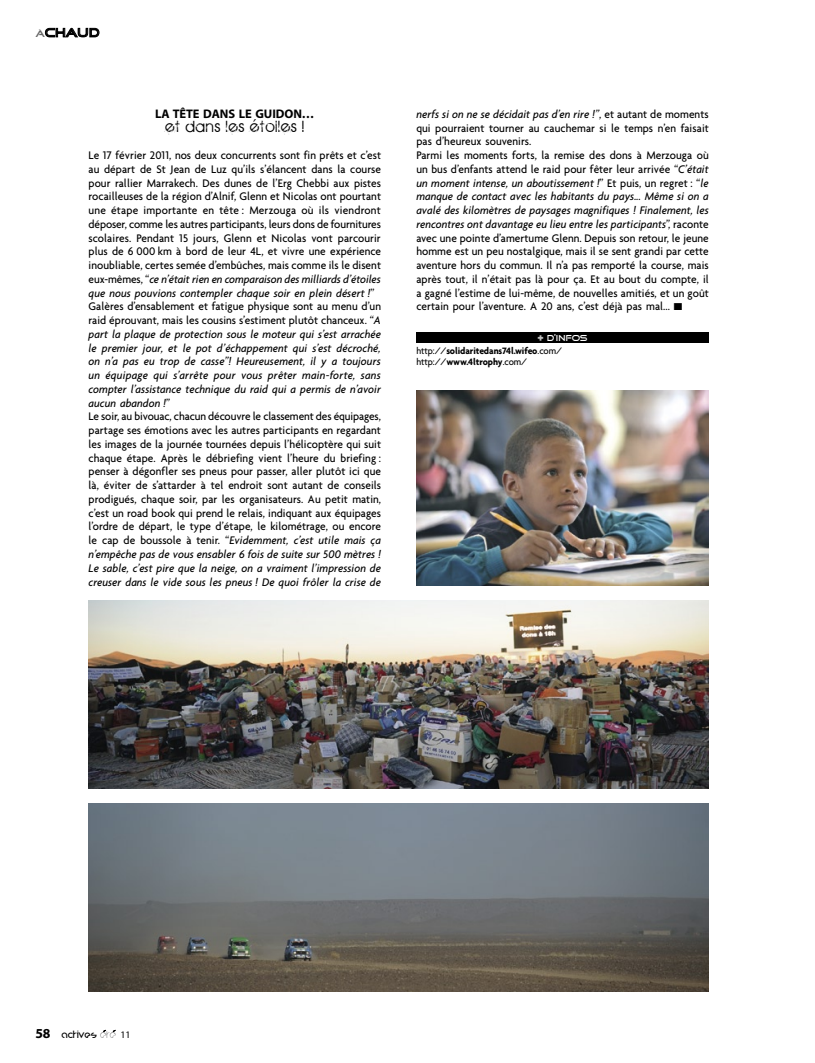
<style>
.page{position:relative;width:815px;height:1063px;background:#fff}
.page>*{position:absolute;margin:0;border:0;box-sizing:border-box;transform-origin:0 0}
.article___texte{font:17.5px "BIRTHOFAHERO";letter-spacing:.065em;color:#000}
.article___texte-2{font:700 12.5px "Myriad";letter-spacing:-.005em;color:#000}
.article___phrase_exergue{font:12.5px "Good Times";letter-spacing:.005em;color:#000}
.article___texte-3{font:500 11.88px/13.8px "Agenda";letter-spacing:.005em;color:#000;text-align:justify;scale:.95 1}
.article___texte-4{font:italic 500 11.88px/13.8px "Agenda";letter-spacing:.005em;color:#000;text-align:justify;scale:.95 1}
.article___texte-5{font:700 10px/11.2px "Agenda";letter-spacing:-.01em;color:#000;scale:.95 1}
.article___infos{font:10px "Nioubesbold";letter-spacing:-.005em;color:#000}
.t1{font:8.75px "Good Times";color:#fff}
.s1{font-size:10px;color:#636363}
.s2{font-style:italic}
.s3{font-style:normal}
.s4{font-size:15px;color:#c0c0c0}
.s5{font-weight:500}
.s6{font-family:"Myriad";font-weight:700;font-size:13.75px}
.s7{font-family:"Nioubes";font-weight:300}
.s8{font-family:"Myriad"}
</style>
<div class="page">
<img style="left:89px;top:803px;width:620px;height:188px">
<img style="left:89px;top:600px;width:620px;height:188px">
<img style="left:416px;top:391px;width:293px;height:194px">
<div style="left:416px;top:332px;width:293px;height:11px;background:#000"></div>
<svg style="left:45px;top:28px;width:54px;height:9px"></svg>
<p class="article___phrase_exergue" style="left:35px;top:27px;width:65px"><span class="s1">À</span>CHAUD</p>
<p class="article___texte-2" style="left:155px;top:107px;width:161px">LA TÊTE DANS LE GUIDON…</p>
<p class="article___texte" style="left:165px;top:117px;width:140px">et dans les étoiles !</p>
<p class="article___texte-3" style="left:89px;top:148px;width:309px">Le 17 février 2011, nos deux concurrents sont fin prêts et c’est au départ de St Jean de Luz qu’ils s’élancent dans la course pour rallier Marrakech. Des dunes de l’Erg Chebbi aux pistes rocailleuses de la région d’Alnif, Glenn et Nicolas ont pourtant une étape importante en tête : Merzouga où ils viendront déposer, comme les autres participants, leurs dons de fournitures scolaires. Pendant 15 jours, Glenn et Nicolas vont parcourir plus de 6 000 km à bord de leur 4L, et vivre une expérience inoubliable, certes semée d’embûches, mais comme ils le disent eux-mêmes, “<span class="s2">ce n’était rien en comparaison des milliards d’étoiles que nous pouvions contempler chaque soir en plein désert !</span>”</p>
<p class="article___texte-4" style="left:89px;top:299px;width:309px"><span class="s3">Galères d’ensablement et fatigue physique sont au menu d’un raid éprouvant, mais les cousins s’estiment plutôt chanceux. “</span>A part la plaque de protection sous le moteur qui s’est arrachée le premier jour, et le pot d’échappement qui s’est décroché, on n’a pas eu trop de casse”! Heureusement, il y a toujours un équipage qui s’arrête pour vous prêter main-forte, sans compter l’assistance technique du raid qui a permis de n’avoir aucun abandon !<span class="s3">”</span></p>
<p class="article___texte-3" style="left:89px;top:409px;width:309px">Le soir, au bivouac, chacun découvre le classement des équipages, partage ses émotions avec les autres participants en regardant les images de la journée tournées depuis l’hélicoptère qui suit chaque étape. Après le débriefing vient l’heure du briefing : penser à dégonfler ses pneus pour passer, aller plutôt ici que là, éviter de s’attarder à tel endroit sont autant de conseils prodigués, chaque soir, par les organisateurs. Au petit matin, c’est un road book qui prend le relais, indiquant aux équipages l’ordre de départ, le type d’étape, le kilométrage, ou encore le cap de boussole à tenir. “<span class="s2">Evidemment, c’est utile mais ça n’empêche pas de vous ensabler 6 fois de suite sur 500 mètres !<br>Le sable, c’est pire que la neige, on a vraiment l’impression de creuser dans le vide sous les pneus ! De quoi frôler la crise de</span></p>
<p class="article___texte-3" style="left:416px;top:107px;width:309px"><span class="s2">nerfs si on ne se décidait pas d’en rire !”</span>, et autant de moments qui pourraient tourner au cauchemar si le temps n’en faisait pas d’heureux souvenirs.</p>
<p class="article___texte-3" style="left:416px;top:148px;width:309px">Parmi les moments forts, la remise des dons à Merzouga où un bus d’enfants attend le raid pour fêter leur arrivée “<span class="s2">C’était un moment intense, un aboutissement !</span>” Et puis, un regret : “<span class="s2">le manque de contact avec les habitants du pays... Même si on a avalé des kilomètres de paysages magnifiques ! Finalement, les rencontres ont davantage eu lieu entre les participants</span>”, raconte avec une pointe d’amertume Glenn. Depuis son retour, le jeune homme est un peu nostalgique, mais il se sent grandi par cette aventure hors du commun. Il n’a pas remporté la course, mais après tout, il n’était pas là pour ça. Et au bout du compte, il a gagné l’estime de lui-même, de nouvelles amitiés, et un goût certain pour l’aventure. A 20 ans, c’est déjà pas mal... ■</p>
<p class="t1" style="left:537px;top:334px;width:52px"><span class="s4">+</span> D’INFOS</p>
<p class="article___texte-5" style="left:416px;top:345px;width:155px"><span class="s5">http://</span>solidaritedans74l.wifeo<span class="s5">.com/ http://</span>www.4ltrophy<span class="s5">.com/</span></p>
<p class="article___infos" style="left:35px;top:1029px;width:97px"><span class="s6">58</span> actives <span class="s7">ete</span> <span class="s8">11</span></p>
</div>
